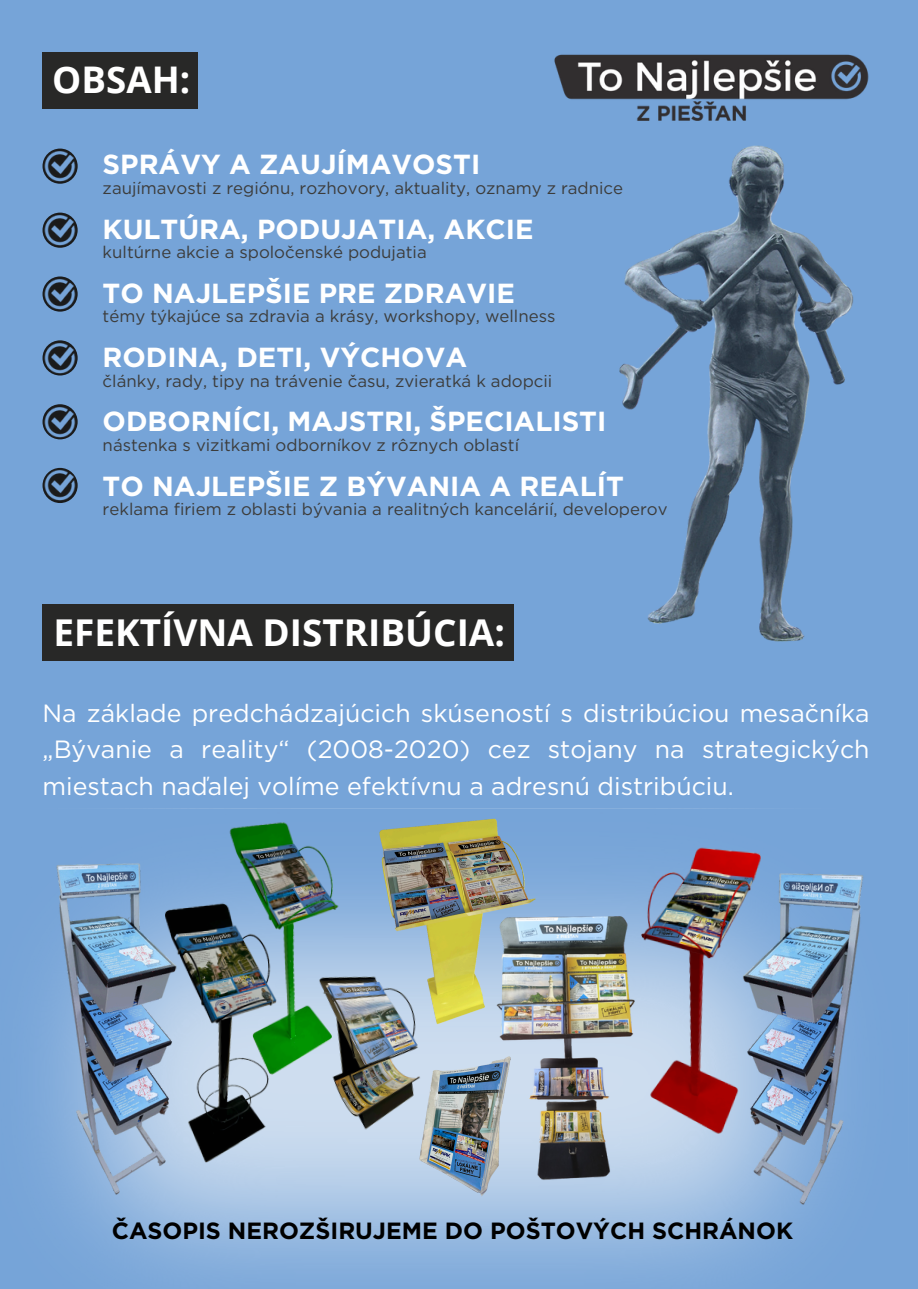
<style>
.page{position:relative;width:918px;height:1289px;background:#fff}
.page>*{position:absolute;margin:0;border:0;box-sizing:border-box;transform-origin:0 0}
.t1{font:700 36.9px "Open Sans";color:#fff}
.t2{font:700 36.75px "Open Sans";color:#fff}
.t3{font:700 27.6px "Gotham";color:#fff}
.t4{font:24.9px/36.8px "Gotham";color:#fff;text-align:justify}
.t5{font:700 23.4px "Gotham";color:#000}
.t6{font:16.8px "Gotham";color:#3c3c3b}
</style>
<div class="page">
<div style="left:0;top:0;width:918px;height:1288px;background:#76a4d8"></div>
<img style="left:43px;top:148px;width:35px;height:36px;border-radius:50%">
<img style="left:554px;top:54px;width:315px;height:67px">
<img style="left:619px;top:145px;width:235px;height:497px">
<img style="left:43px;top:212px;width:35px;height:36px;border-radius:50%">
<img style="left:43px;top:276px;width:35px;height:35px;border-radius:50%">
<img style="left:43px;top:340px;width:35px;height:35px;border-radius:50%">
<img style="left:43px;top:404px;width:35px;height:35px;border-radius:50%">
<img style="left:43px;top:468px;width:35px;height:35px;border-radius:50%">
<div style="left:43px;top:604px;width:471px;height:56px;background:#282827"></div>
<div style="left:43px;top:52px;width:155px;height:57px;background:#282827"></div>
<svg style="left:73px;top:808px;width:727px;height:475px"></svg>
<img style="left:171px;top:808px;width:197px;height:153px">
<img style="left:408px;top:1049px;width:115px;height:156px">
<img style="left:613px;top:827px;width:158px;height:314px">
<img style="left:182px;top:898px;width:136px;height:272px">
<img style="left:45px;top:845px;width:137px;height:357px">
<img style="left:489px;top:898px;width:164px;height:298px">
<img style="left:368px;top:808px;width:171px;height:219px">
<img style="left:300px;top:961px;width:139px;height:177px">
<img style="left:737px;top:855px;width:126px;height:357px">
<p class="t2" style="left:52px;top:54px;width:139px">OBSAH:</p>
<p class="t3" style="left:103px;top:148px;width:379px">SPRÁVY A ZAUJÍMAVOSTI</p>
<p class="t6" style="left:103px;top:177px;width:522px">zaujímavosti z regiónu, rozhovory, aktuality, oznamy z radnice</p>
<p class="t3" style="left:103px;top:212px;width:432px">KULTÚRA, PODUJATIA, AKCIE</p>
<p class="t6" style="left:103px;top:242px;width:326px">kultúrne akcie a spoločenské podujatia</p>
<p class="t3" style="left:103px;top:276px;width:414px">TO NAJLEPŠIE PRE ZDRAVIE</p>
<p class="t6" style="left:103px;top:306px;width:454px">témy týkajúce sa zdravia a krásy, workshopy, wellness</p>
<p class="t3" style="left:103px;top:340px;width:366px">RODINA, DETI, VÝCHOVA</p>
<p class="t6" style="left:103px;top:370px;width:451px">články, rady, tipy na trávenie času, zvieratká k adopcii</p>
<p class="t3" style="left:103px;top:405px;width:505px">ODBORNÍCI, MAJSTRI, ŠPECIALISTI</p>
<p class="t6" style="left:103px;top:435px;width:418px">nástenka s vizitkami odborníkov z rôznych oblastí</p>
<p class="t3" style="left:103px;top:469px;width:523px">TO NAJLEPŠIE Z BÝVANIA A REALÍT</p>
<p class="t6" style="left:103px;top:499px;width:566px">reklama firiem z oblasti bývania a realitných kancelárií, developerov</p>
<p class="t1" style="left:54px;top:606px;width:453px">EFEKTÍVNA DISTRIBÚCIA:</p>
<p class="t4" style="left:43px;top:694px;width:829px">Na základe predchádzajúcich skúseností s distribúciou mesačníka „Bývanie a reality“ (2008-2020) cez stojany na strategických miestach naďalej volíme efektívnu a adresnú distribúciu.</p>
<h1 class="t5" style="left:112px;top:1215px;width:683px">ČASOPIS NEROZŠIRUJEME DO POŠTOVÝCH SCHRÁNOK</h1>
</div>
